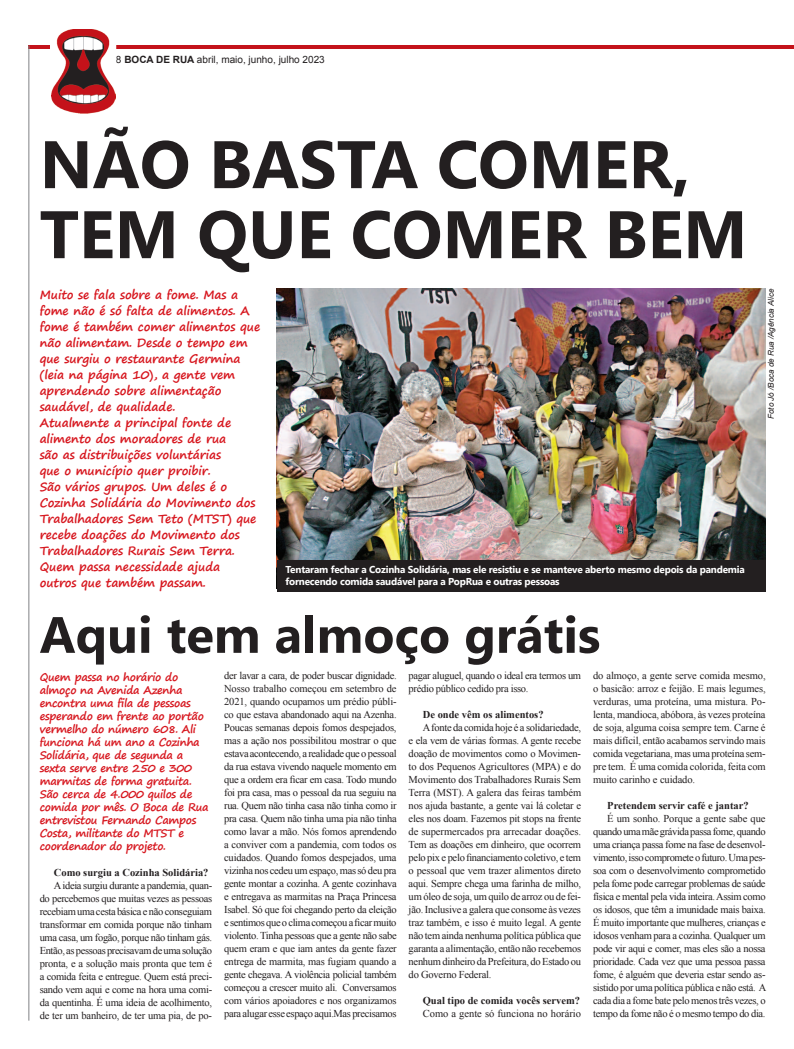
<style>
.page{position:relative;width:794px;height:1049px;background:#fff}
.page>*{position:absolute;margin:0;border:0;box-sizing:border-box;transform-origin:0 0}
.t1{font:700 67px/70px "Segoe UI";color:#231f20}
.t2{font:700 51px "Segoe UI";color:#231f20}
.t3{font:700 12px/16px "Segoe Print";letter-spacing:-.01em;color:#d7171f}
.t4{font:700 11px/13px "Segoe Print";letter-spacing:-.03em;color:#d7171f}
.t5{font:10.5px/13px "Times New Roman";letter-spacing:-.025em;color:#231f20;text-align:justify}
.t6{font:700 10.5px "Times New Roman";color:#231f20}
.t7{font:10.5px "Times New Roman";color:#231f20}
.t8{font:700 10px/12px "Segoe UI";letter-spacing:-.02em;color:#fff}
.t9{font:10px "Arial";color:#231f20}
.t10{font:italic 8px "Arial";color:#231f20}
.s1{font-weight:700}
</style>
<div class="page">
<hr style="left:28px;top:45px;width:766px;height:3px;background:#c4121a">
<hr style="left:28px;top:45px;width:1px;height:975px;background:#808285">
<svg style="left:50px;top:45px;width:42px;height:69px"></svg>
<img style="left:52px;top:29px;width:64px;height:84px">
<img style="left:277px;top:289px;width:488px;height:272px">
<div style="left:277px;top:561px;width:488px;height:31px;background:#231f20"></div>
<p class="t9" style="left:116px;top:53px;width:210px">8 <span class="s1">BOCA DE RUA</span> abril, maio, junho, julho 2023</p>
<h1 class="t1" style="left:40px;top:126px;width:709px">NÃO BASTA COMER,<br>TEM QUE COMER BEM</h1>
<p class="t3" style="left:40px;top:286px;width:222px">Muito se fala sobre a fome. Mas a fome não é só falta de alimentos. A fome é também comer alimentos que não alimentam. Desde o tempo em que surgiu o restaurante Germina (leia na página 10), a gente vem aprendendo sobre alimentação saudável, de qualidade.<br>Atualmente a principal fonte de alimento dos moradores de rua<br>são as distribuições voluntárias<br>que o município quer proibir.<br>São vários grupos. Um deles é o<br>Cozinha Solidária do Movimento dos<br>Trabalhadores Sem Teto (MTST) que recebe doações do Movimento dos<br>Trabalhadores Rurais Sem Terra.<br>Quem passa necessidade ajuda<br>outros que também passam.</p>
<h2 class="t2" style="left:40px;top:598px;width:562px">Aqui tem almoço grátis</h2>
<p class="t8" style="left:285px;top:563px;width:461px">Tentaram fechar a Cozinha Solidária, mas ele resistiu e se manteve aberto mesmo depois da pandemia fornecendo comida saudável para a PopRua e outras pessoas</p>
<p class="t10" style="left:766px;top:419px;width:132px;rotate:-90deg">Foto Jó /Boca de Rua /Agência Alice</p>
<p class="t4" style="left:40px;top:670px;width:170px">Quem passa no horário do almoço na Avenida Azenha encontra uma fila de pessoas esperando em frente ao portão vermelho do número 608. Ali funciona há um ano a Cozinha<br>Solidária, que de segunda a sexta serve entre 250 e 300 marmitas de forma gratuita.<br>São cerca de 4.000 quilos de comida por mês. O Boca de Rua entrevistou Fernando Campos<br>Costa, militante do MTST e coordenador do projeto.</p>
<p class="t6" style="left:54px;top:865px;width:156px">Como surgiu a Cozinha Solidária?</p>
<p class="t5" style="left:40px;top:878px;width:174px;text-indent:14px">A ideia surgiu durante a pandemia, quan&shy;do percebemos que muitas vezes as pessoas recebiam uma cesta básica e não conseguiam transformar em comida porque não tinham uma casa, um fogão, porque não tinham gás.<br>Então, as pessoas precisavam de uma solução pronta, e a solução mais pronta que tem é a comida feita e entregue. Quem está preci&shy;sando vem aqui e come na hora uma comi&shy;da quentinha. É uma ideia de acolhimento, de ter um banheiro, de ter uma pia, de po-</p>
<p class="t5" style="left:224px;top:668px;width:174px">der lavar a cara, de poder buscar dignidade.<br>Nosso trabalho começou em setembro de 2021, quando ocupamos um prédio públi&shy;co que estava abandonado aqui na Azenha.<br>Poucas semanas depois fomos despejados, mas a ação nos possibilitou mostrar o que estava acontecendo, a realidade que o pessoal da rua estava vivendo naquele momento em que a ordem era ficar em casa. Todo mundo foi pra casa, mas o pessoal da rua seguiu na rua. Quem não tinha casa não tinha como ir pra casa. Quem não tinha uma pia não tinha como lavar a mão. Nós fomos aprendendo a conviver com a pandemia, com todos os cuidados. Quando fomos despejados, uma vizinha nos cedeu um espaço, mas só deu pra gente montar a cozinha. A gente cozinhava e entregava as marmitas na Praça Princesa Isabel. Só que foi chegando perto da eleição e sentimos que o clima começou a ficar muito violento. Tinha pessoas que a gente não sabe quem eram e que iam antes da gente fazer entrega de marmita, mas fugiam quando a gente chegava. A violência policial também começou a crescer muito ali. Conversamos com vários apoiadores e nos organizamos para alugar esse espaço aqui.Mas precisamos</p>
<p class="t5" style="left:409px;top:668px;width:174px">pagar aluguel, quando o ideal era termos um prédio público cedido pra isso.</p>
<p class="t6" style="left:423px;top:707px;width:122px">De onde vêm os alimentos?</p>
<p class="t5" style="left:409px;top:720px;width:174px;text-indent:14px">A fonte da comida hoje é a solidariedade, e ela vem de várias formas. A gente recebe doação de movimentos como o Movimen&shy;to dos Pequenos Agricultores (MPA) e do Movimento dos Trabalhadores Rurais Sem Terra (MST). A galera das feiras também nos ajuda bastante, a gente vai lá coletar e eles nos doam. Fazemos pit stops na frente de supermercados pra arrecadar doações.<br>Tem as doações em dinheiro, que ocorrem pelo pix e pelo financiamento coletivo, e tem o pessoal que vem trazer alimentos direto aqui. Sempre chega uma farinha de milho, um óleo de soja, um quilo de arroz ou de fei&shy;jão. Inclusive a galera que consome às vezes traz também, e isso é muito legal. A gente não tem ainda nenhuma política pública que garanta a alimentação, então não recebemos nenhum dinheiro da Prefeitura, do Estado ou do Governo Federal.</p>
<p class="t6" style="left:423px;top:993px;width:159px">Qual tipo de comida vocês servem?</p>
<p class="t7" style="left:423px;top:1006px;width:160px">Como a gente só funciona no horário</p>
<p class="t5" style="left:593px;top:668px;width:174px">do almoço, a gente serve comida mesmo, o basicão: arroz e feijão. E mais legumes, verduras, uma proteína, uma mistura. Po&shy;lenta, mandioca, abóbora, às vezes proteína de soja, alguma coisa sempre tem. Carne é mais difícil, então acabamos servindo mais comida vegetariana, mas uma proteína sem&shy;pre tem. É uma comida colorida, feita com muito carinho e cuidado.</p>
<p class="t6" style="left:607px;top:798px;width:143px">Pretendem servir café e jantar?</p>
<p class="t5" style="left:593px;top:811px;width:175px;text-indent:14px">É um sonho. Porque a gente sabe que quando uma mãe grávida passa fome, quando uma criança passa fome na fase de desenvol&shy;vimento, isso compromete o futuro. Uma pes&shy;soa com o desenvolvimento comprometido pela fome pode carregar problemas de saúde física e mental pela vida inteira. Assim como os idosos, que têm a imunidade mais baixa.<br>É muito importante que mulheres, crianças e idosos venham para a cozinha. Qualquer um pode vir aqui e comer, mas eles são a nossa prioridade. Cada vez que uma pessoa passa fome, é alguém que deveria estar sendo as&shy;sistido por uma política pública e não está. A cada dia a fome bate pelo menos três vezes, o tempo da fome não é o mesmo tempo do dia.</p>
</div>
